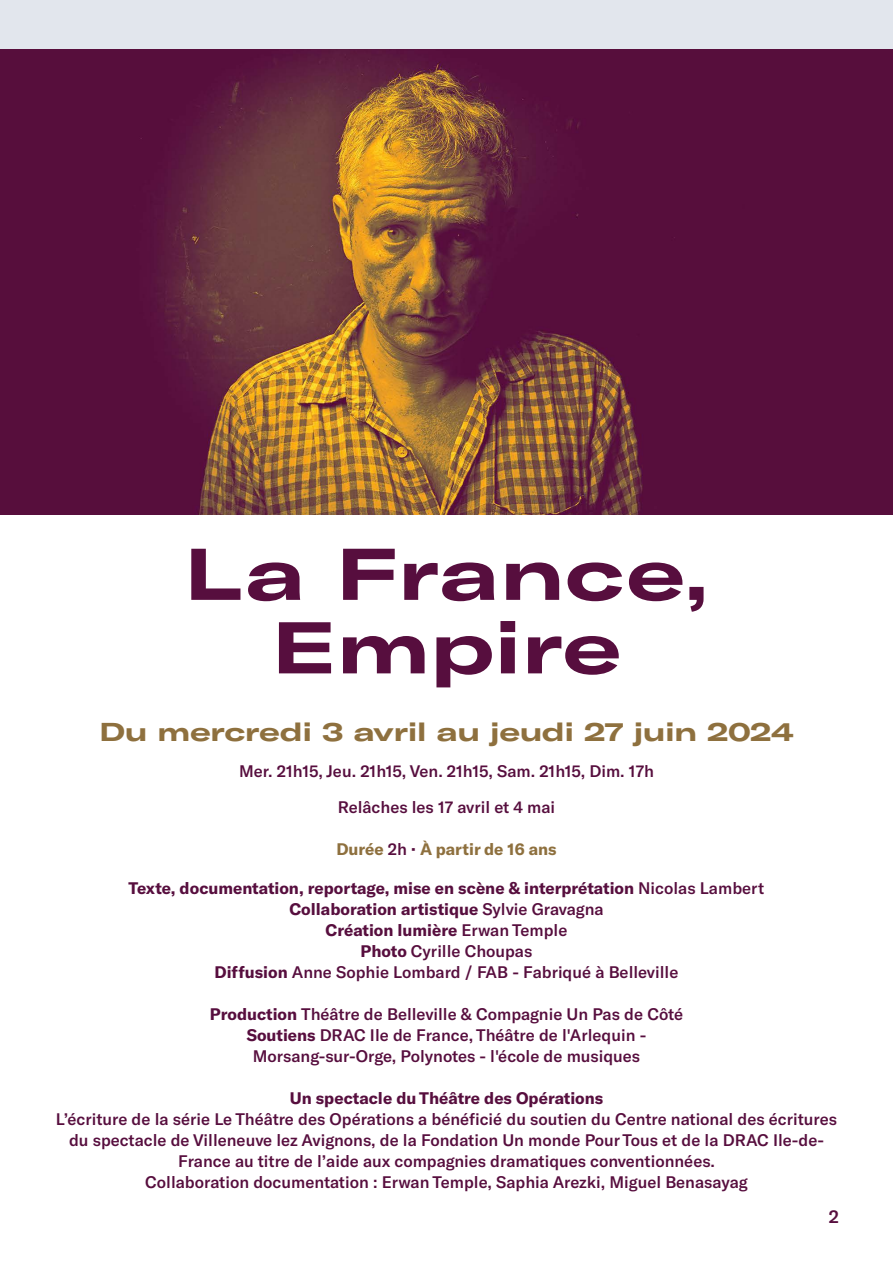
<style>
.page{position:relative;width:893px;height:1263px;background:#fff}
.page>*{position:absolute;margin:0;border:0;box-sizing:border-box;transform-origin:0 0}
.t1{font:700 expanded 72px/73.5px "GT America";letter-spacing:.02em;color:#570e3e;text-align:center}
.t2{font:700 expanded 25.5px "GT America";color:#8e703e}
.t3{font:500 18px "GT America";color:#570e3e}
.t4{font:500 16.5px/21px "GT America";color:#570e3e;text-align:center}
.t5{font:700 16.5px/21px "GT America";color:#570e3e;text-align:center}
.t6{font:700 16.5px "GT America";color:#8e703e}
.s1{font-weight:500;color:#570e3e}
.s2{color:#570e3e}
.s3{font-weight:500}
.s4{font-weight:700}
</style>
<div class="page">
<div style="left:0;top:0;width:893px;height:142px;background:#e2e6ed"></div>
<img style="left:0;top:49px;width:893px;height:465px">
<h1 class="t1" style="left:185px;top:537px;width:525px">La France,<br>Empire</h1>
<h2 class="t2" style="left:100px;top:716px;width:695px">Du mercredi 3 avril au jeudi 27 juin 2024</h2>
<p class="t4" style="left:239px;top:753px;width:416px;line-height:36px">Mer. 21h15, Jeu. 21h15, Ven. 21h15, Sam. 21h15, Dim. 17h<br>Relâches les 17 avril et 4 mai</p>
<p class="t6" style="left:336px;top:839px;width:222px">Durée <span class="s1">2h</span> <span class="s2">·</span> À partir de 16 ans</p>
<p class="t5" style="left:129px;top:877px;width:637px">Texte, documentation, reportage, mise en scène &amp; interprétation <span class="s3">Nicolas Lambert </span>Collaboration artistique <span class="s3">Sylvie Gravagna<br></span>Création lumière <span class="s3">Erwan Temple<br></span>Photo <span class="s3">Cyrille Choupas<br></span>Diffusion <span class="s3">Anne Sophie Lombard / FAB - Fabriqué à Belleville</span></p>
<p class="t4" style="left:210px;top:1003px;width:475px"><span class="s4">Production</span> Théâtre de Belleville &amp; Compagnie Un Pas de Côté<br><span class="s4">Soutiens</span> DRAC Ile de France, Théâtre de l'Arlequin -<br>Morsang-sur-Orge, Polynotes - l'école de musiques</p>
<p class="t5" style="left:290px;top:1087px;width:315px">Un spectacle du Théâtre des Opérations</p>
<p class="t4" style="left:56px;top:1108px;width:783px">L’écriture de la série Le Théâtre des Opérations a bénéficié du soutien du Centre national des écritures du spectacle de Villeneuve lez Avignons, de la Fondation Un monde Pour Tous et de la DRAC Ile-de-France au titre de l’aide aux compagnies dramatiques conventionnées.<br>Collaboration documentation : Erwan Temple, Saphia Arezki, Miguel Benasayag</p>
<p class="t3" style="left:829px;top:1206px;width:12px">2</p>
</div>
